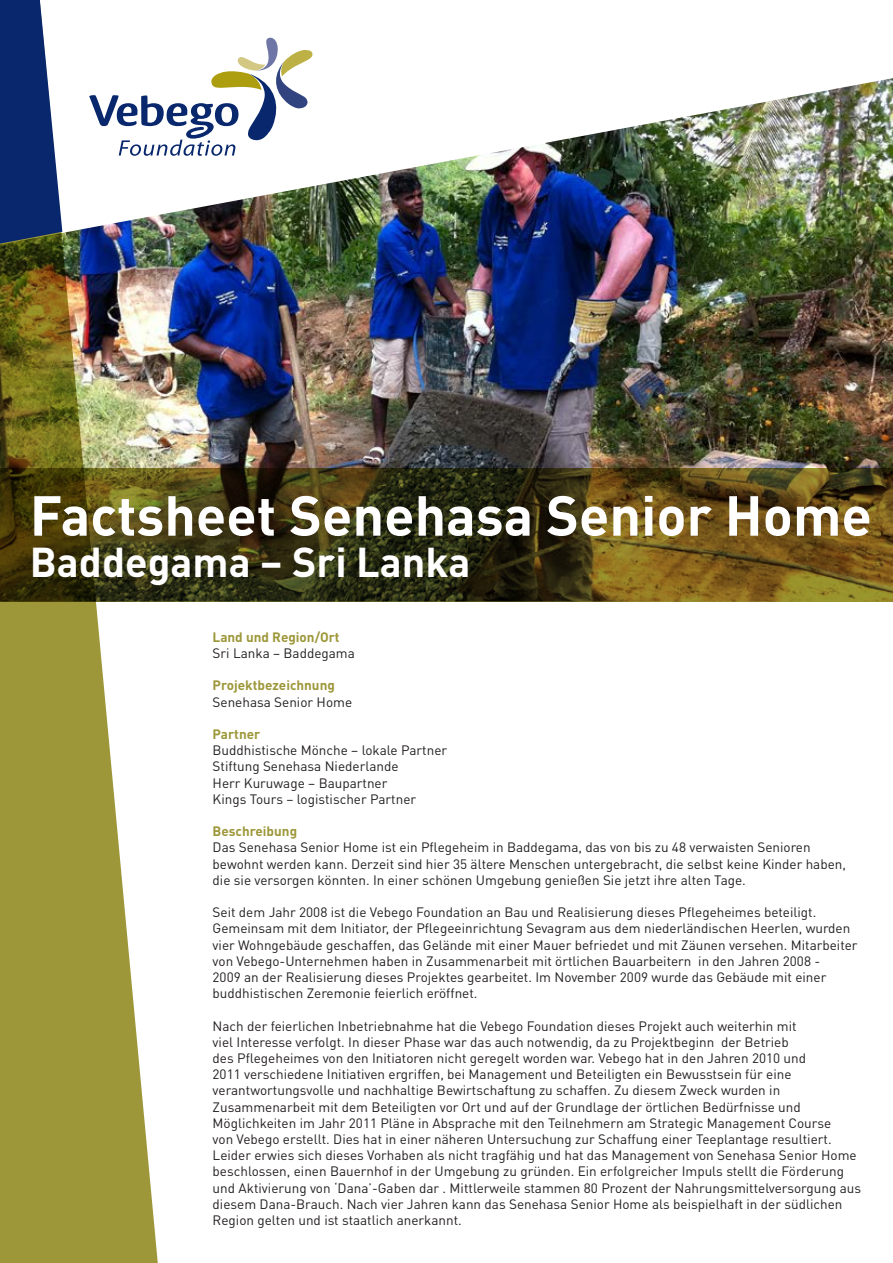
<style>
.page{position:relative;width:893px;height:1263px;background:#fff}
.page>*{position:absolute;margin:0;border:0;box-sizing:border-box;transform-origin:0 0}
.t1{font:700 55.5px "DIN Pro";color:#fff}
.t2{font:700 41.25px "DIN Pro";color:#fff}
.t3{font:13.5px/16.2px "DIN Pro";color:#231f20}
.t4{font:700 13.5px "DIN Pro";color:#9d9739}
</style>
<div class="page">
<img style="left:167px;top:78px;width:726px;height:390px">
<svg style="left:167px;top:37px;width:145px;height:119px"></svg>
<img style="left:0;top:95px;width:167px;height:1168px">
<svg style="left:0;top:468px;width:893px;height:134px;background:#4a3f14"></svg>
<svg style="left:0;top:0;width:62px;height:244px"></svg>
<p class="t1" style="left:30px;top:478px;width:844px">Factsheet Senehasa Senior Home</p>
<p class="t2" style="left:30px;top:534px;width:442px">Baddegama – Sri Lanka</p>
<p class="t4" style="left:213px;top:628px;width:129px">Land und Region/Ort</p>
<p class="t3" style="left:213px;top:644px;width:144px">Sri Lanka – Baddegama</p>
<p class="t4" style="left:213px;top:676px;width:124px">Projektbezeichnung</p>
<p class="t3" style="left:213px;top:693px;width:141px">Senehasa Senior Home</p>
<p class="t4" style="left:213px;top:725px;width:49px">Partner</p>
<p class="t3" style="left:213px;top:742px;width:236px">Buddhistische Mönche – lokale Partner</p>
<p class="t3" style="left:213px;top:758px;width:187px">Stiftung Senehasa Niederlande</p>
<p class="t3" style="left:213px;top:774px;width:176px">Herr Kuruwage – Baupartner</p>
<p class="t3" style="left:213px;top:790px;width:205px">Kings Tours – logistischer Partner</p>
<p class="t4" style="left:213px;top:822px;width:86px">Beschreibung</p>
<p class="t3" style="left:213px;top:839px;width:635px">Das Senehasa Senior Home ist ein Pflegeheim in Baddegama, das von bis zu 48 verwaisten Senioren bewohnt werden kann. Derzeit sind hier 35 ältere Menschen untergebracht, die selbst keine Kinder haben, die sie versorgen könnten. In einer schönen Umgebung genießen Sie jetzt ihre alten Tage.</p>
<p class="t3" style="left:213px;top:904px;width:646px">Seit dem Jahr 2008 ist die Vebego Foundation an Bau und Realisierung dieses Pflegeheimes beteiligt.<br>Gemeinsam mit dem Initiator, der Pflegeeinrichtung Sevagram aus dem niederländischen Heerlen, wurden vier Wohngebäude geschaffen, das Gelände mit einer Mauer befriedet und mit Zäunen versehen. Mitarbeiter von Vebego-Unternehmen haben in Zusammenarbeit mit örtlichen Bauarbeitern in den Jahren 2008 -<br>2009 an der Realisierung dieses Projektes gearbeitet. Im November 2009 wurde das Gebäude mit einer buddhistischen Zeremonie feierlich eröffnet.</p>
<p class="t3" style="left:213px;top:1017px;width:650px">Nach der feierlichen Inbetriebnahme hat die Vebego Foundation dieses Projekt auch weiterhin mit<br>viel Interesse verfolgt. In dieser Phase war das auch notwendig, da zu Projektbeginn der Betrieb<br>des Pflegeheimes von den Initiatoren nicht geregelt worden war. Vebego hat in den Jahren 2010 und<br>2011 verschiedene Initiativen ergriffen, bei Management und Beteiligten ein Bewusstsein für eine verantwortungsvolle und nachhaltige Bewirtschaftung zu schaffen. Zu diesem Zweck wurden in Zusammenarbeit mit dem Beteiligten vor Ort und auf der Grundlage der örtlichen Bedürfnisse und Möglichkeiten im Jahr 2011 Pläne in Absprache mit den Teilnehmern am Strategic Management Course<br>von Vebego erstellt. Dies hat in einer näheren Untersuchung zur Schaffung einer Teeplantage resultiert.<br>Leider erwies sich dieses Vorhaben als nicht tragfähig und hat das Management von Senehasa Senior Home beschlossen, einen Bauernhof in der Umgebung zu gründen. Ein erfolgreicher Impuls stellt die Förderung und Aktivierung von ‘Dana’-Gaben dar . Mittlerweile stammen 80 Prozent der Nahrungsmittelversorgung aus diesem Dana-Brauch. Nach vier Jahren kann das Senehasa Senior Home als beispielhaft in der südlichen Region gelten und ist staatlich anerkannt.</p>
</div>
